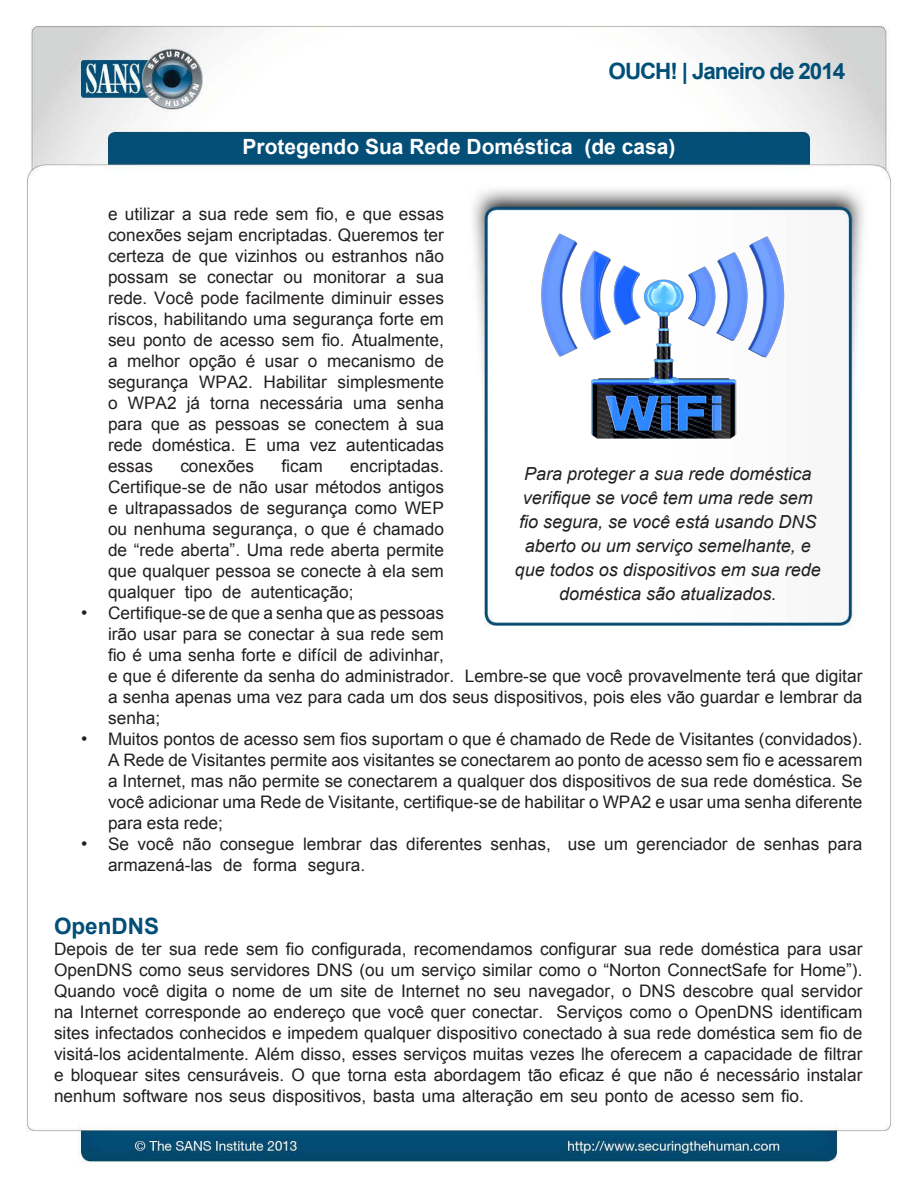
<style>
.page{position:relative;width:918px;height:1188px;background:#fff}
.page>*{position:absolute;margin:0;border:0;box-sizing:border-box;transform-origin:0 0}
.t1{font:700 22.5px "Arial";letter-spacing:-.05em;color:#004f77}
.MainText{font:700 22.5px "Arial";color:#024e77}
.t2{font:700 21px "Arial";color:#fff}
.t3{font:italic 18px/24px "Arial";color:#231f20;text-align:center}
.t4{font:18px "Arial";color:#231f20}
.MainText-2{font:17.25px/21px "Arial";color:#231f20}
</style>
<div class="page">
<img style="left:26px;top:25px;width:868px;height:1137px">
<img style="left:508px;top:229px;width:320px;height:223px">
<h1 class="t1" style="left:609px;top:56px;width:238px">OUCH! | Janeiro de 2014</h1>
<p class="t4" style="left:81px;top:601px;width:8px">•</p>
<p class="t4" style="left:81px;top:727px;width:8px">•</p>
<p class="t4" style="left:81px;top:832px;width:8px">•</p>
<p class="t2" style="left:243px;top:133px;width:332px">Protegendo Sua Rede Doméstica</p>
<p class="t2" style="left:584px;top:133px;width:93px">(de casa(</p>
<p class="MainText-2" style="left:108px;top:203px;width:337px;text-align:right">e utilizar a sua rede sem fio e, que essas conexões sejam encriptadas. Queremos ter certeza de que vizinhos ou estranhos não sua</p>
<p class="MainText-2" style="left:313px;top:266px;width:74px">monitorar</p>
<p class="MainText-2" style="left:207px;top:266px;width:68px">conectar</p>
<p class="MainText-2" style="left:108px;top:266px;width:62px">possam</p>
<p class="MainText-2" style="left:108px;top:287px;width:337px">rede. Você pode facilmente diminuir esses</p>
<p class="MainText-2" style="left:108px;top:308px;width:337px">riscos, habilitando uma segurança forte em</p>
<p class="MainText-2" style="left:108px;top:329px;width:337px">seu ponto de acesso sem fio. Atualmente,</p>
<p class="MainText-2" style="left:425px;top:350px;width:21px">de</p>
<p class="MainText-2" style="left:179px;top:266px;width:20px">se</p>
<p class="MainText-2" style="left:284px;top:266px;width:21px">ou</p>
<p class="MainText-2" style="left:396px;top:266px;width:11px">a</p>
<p class="MainText-2" style="left:246px;top:350px;width:11px">é</p>
<p class="MainText-2" style="left:127px;top:350px;width:54px">melhor</p>
<p class="MainText-2" style="left:327px;top:350px;width:90px">mecanismo</p>
<p class="MainText-2" style="left:189px;top:350px;width:48px">opção</p>
<p class="MainText-2" style="left:108px;top:350px;width:11px">a</p>
<p class="MainText-2" style="left:265px;top:350px;width:35px">usar</p>
<p class="MainText-2" style="left:308px;top:350px;width:11px">o</p>
<p class="MainText-2" style="left:108px;top:371px;width:82px">segurança</p>
<p class="MainText-2" style="left:199px;top:371px;width:55px">WPA2.</p>
<p class="MainText-2" style="left:264px;top:371px;width:65px">Habilitar</p>
<p class="MainText-2" style="left:338px;top:371px;width:108px">simplesmente</p>
<p class="MainText-2" style="left:108px;top:392px;width:11px">o</p>
<p class="MainText-2" style="left:128px;top:392px;width:50px">WPA2</p>
<p class="MainText-2" style="left:187px;top:392px;width:15px">já</p>
<p class="MainText-2" style="left:210px;top:392px;width:41px">torna</p>
<p class="MainText-2" style="left:260px;top:392px;width:85px">necessária</p>
<p class="MainText-2" style="left:353px;top:392px;width:35px">uma</p>
<p class="MainText-2" style="left:397px;top:392px;width:48px">senha</p>
<p class="MainText-2" style="left:108px;top:413px;width:36px">para</p>
<p class="MainText-2" style="left:108px;top:434px;width:36px">rede</p>
<p class="MainText-2" style="left:151px;top:413px;width:30px">que</p>
<p class="MainText-2" style="left:188px;top:413px;width:20px">as</p>
<p class="MainText-2" style="left:215px;top:413px;width:66px">pessoas</p>
<p class="MainText-2" style="left:288px;top:413px;width:20px">se</p>
<p class="MainText-2" style="left:315px;top:413px;width:76px">conectem</p>
<p class="MainText-2" style="left:398px;top:413px;width:11px">à</p>
<p class="MainText-2" style="left:416px;top:413px;width:29px">sua</p>
<p class="MainText-2" style="left:152px;top:434px;width:106px">doméstica E.</p>
<p class="MainText-2" style="left:266px;top:434px;width:35px">uma</p>
<p class="MainText-2" style="left:310px;top:434px;width:28px">vez</p>
<p class="MainText-2" style="left:346px;top:434px;width:99px">autenticadas</p>
<p class="MainText-2" style="left:282px;top:455px;width:43px">ficam</p>
<p class="MainText-2" style="left:350px;top:455px;width:95px">encriptadas.</p>
<p class="MainText-2" style="left:180px;top:455px;width:75px">conexões</p>
<p class="MainText-2" style="left:108px;top:455px;width:47px">essas</p>
<p class="MainText-2" style="left:108px;top:476px;width:337px">Certifique-se de não usar métodos antigos</p>
<p class="MainText-2" style="left:108px;top:497px;width:337px">e ultrapassados de segurança como WEP</p>
<p class="MainText-2" style="left:108px;top:518px;width:337px">ou nenhuma segurança o, que é chamado</p>
<p class="MainText-2" style="left:108px;top:539px;width:337px">de “rede aberta .” Uma rede aberta permite</p>
<p class="MainText-2" style="left:108px;top:560px;width:338px">que qualquer pessoa se conecte à ela sem</p>
<p class="MainText-2" style="left:251px;top:581px;width:104px">autenticação;</p>
<p class="MainText-2" style="left:108px;top:581px;width:69px">qualquer</p>
<p class="MainText-2" style="left:108px;top:602px;width:337px">Certifique-se de que a senha que as pessoas</p>
<p class="MainText-2" style="left:185px;top:581px;width:29px">tipo</p>
<p class="MainText-2" style="left:222px;top:581px;width:21px">de</p>
<p class="MainText-2" style="left:108px;top:623px;width:337px">irão usar para se conectar à sua rede sem fio é uma senha forte e difícil de adivinhar,</p>
<p class="t3" style="left:515px;top:462px;width:308px">Para proteger a sua rede doméstica verifique se você tem uma rede sem fio segura, se você está usando DNS aberto ou um serviço semelhante e, que todos os dispositivos em sua rede doméstica são atualizados.</p>
<p class="MainText-2" style="left:108px;top:665px;width:756px">e que é diferente da senha do administrador.<br>a senha apenas uma vez para cada um dos seus dispositivos, pois eles vão guardar e lembrar da senha;</p>
<p class="MainText-2" style="left:108px;top:728px;width:756px">Muitos pontos de acesso sem fios suportam o que é chamado de Rede de Visitantes (convidados .(</p>
<p class="MainText-2" style="left:465px;top:665px;width:399px">Lembre-se que você provavelmente terá que digitar</p>
<p class="MainText-2" style="left:108px;top:749px;width:756px;text-align:justify">A Rede de Visitantes permite aos visitantes se conectarem ao ponto de acesso sem fio e acessarem a Internet, mas não permite se conectarem a qualquer dos dispositivos de sua rede doméstica. Se você adicionar uma Rede de Visitante, certifique-se de habilitar o WPA e2 usar uma senha diferente para esta rede;</p>
<p class="MainText-2" style="left:828px;top:833px;width:36px">para</p>
<p class="MainText-2" style="left:108px;top:833px;width:23px">Se</p>
<p class="MainText-2" style="left:406px;top:833px;width:77px">diferentes</p>
<p class="MainText-2" style="left:138px;top:833px;width:38px">você</p>
<p class="MainText-2" style="left:303px;top:833px;width:60px">lembrar</p>
<p class="MainText-2" style="left:370px;top:833px;width:29px">das</p>
<p class="MainText-2" style="left:491px;top:833px;width:62px">senhas,</p>
<p class="MainText-2" style="left:637px;top:833px;width:93px">gerenciador</p>
<p class="MainText-2" style="left:736px;top:833px;width:21px">de</p>
<p class="MainText-2" style="left:764px;top:833px;width:57px">senhas</p>
<p class="MainText-2" style="left:183px;top:833px;width:30px">não</p>
<p class="MainText-2" style="left:220px;top:833px;width:76px">consegue</p>
<p class="MainText-2" style="left:568px;top:833px;width:29px">use</p>
<p class="MainText-2" style="left:604px;top:833px;width:25px">um</p>
<p class="MainText-2" style="left:108px;top:854px;width:106px">armazená-las</p>
<p class="MainText-2" style="left:223px;top:854px;width:21px">de</p>
<p class="MainText-2" style="left:253px;top:854px;width:46px">forma</p>
<p class="MainText-2" style="left:308px;top:854px;width:59px">segura.</p>
<p class="MainText" style="left:54px;top:911px;width:107px">OpenDNS</p>
<p class="MainText-2" style="left:54px;top:938px;width:810px;text-align:right">Depois de ter sua rede sem fio configurada, recomendamos configurar sua rede doméstica para usar OpenDNS como seus servidores DNS (ou um serviço similar como o “Norton ConnectSafe for Home .(“ Quando você digita o nome de um site de Internet no seu navegador o, DNS descobre qual servidor Serviços como o OpenDNS identificam</p>
<p class="MainText-2" style="left:54px;top:1001px;width:810px">na Internet corresponde ao endereço que você quer conectar.<br>sites infectados conhecidos e impedem qualquer dispositivo conectado à sua rede doméstica sem fio de visitá-los acidentalmente. Além disso, esses serviços muitas vezes lhe oferecem a capacidade de filtrar e bloquear sites censuráveis O. que torna esta abordagem tão eficaz é que não é necessário instalar nenhum software nos seus dispositivos, basta uma alteração em seu ponto de acesso sem fio.</p>
</div>
